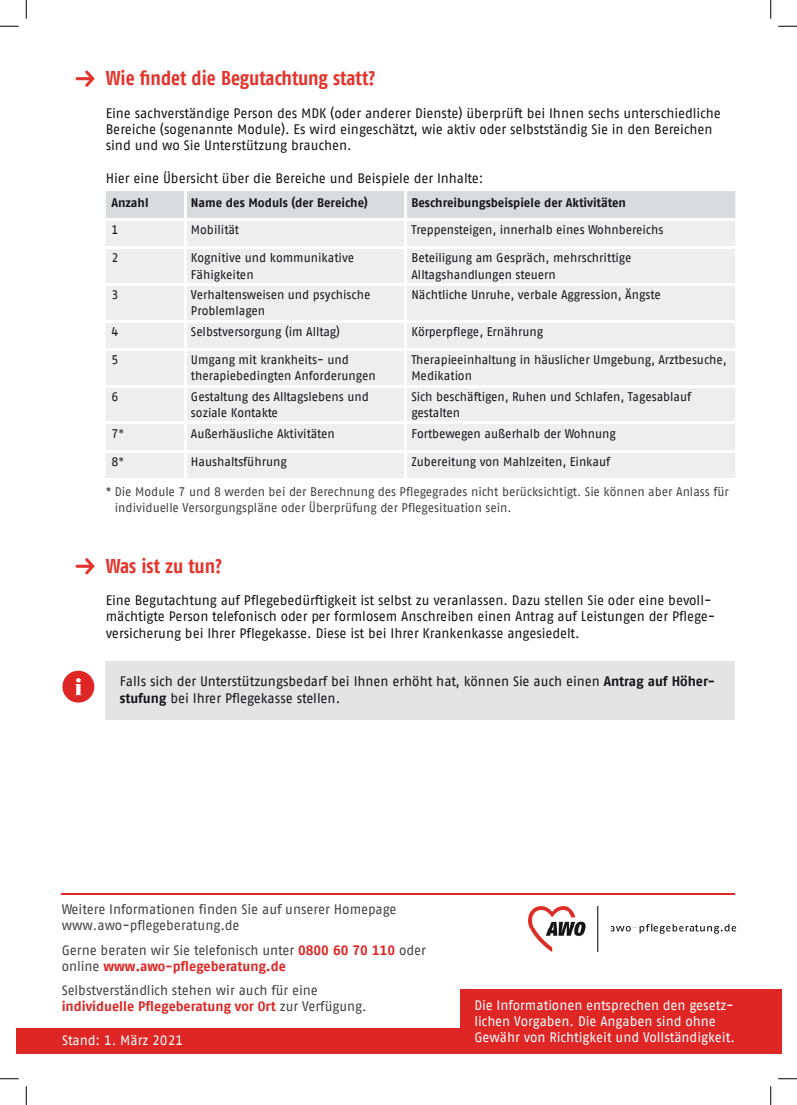
<style>
.page{position:relative;width:797px;height:1105px;background:#fff}
.page>*{position:absolute;margin:0;border:0;box-sizing:border-box;transform-origin:0 0}
.t1{font:700 20px "AWO Fago Cond";letter-spacing:-.005em;color:#e3352d}
.t2{font:13.75px/16.2px "AWO Fago Office";color:#151518}
.t3{font:13.75px/16.2px "AWO Fago Office";color:#434345}
.t4{font:13.75px/16.2px "AWO Fago Office";color:#fff}
.t5{font:12.5px/16.2px "AWO Fago Office";color:#151518}
.t6{font:12.5px/16.2px "AWO Fago Office";color:#434345}
.t7{font:700 12.5px "AWO Fago Office";color:#151518}
.s1{color:#434345}
.s2{font-weight:700}
.s3{font-weight:700;color:#de2725}
</style>
<div class="page">
<img style="left:528px;top:906px;width:208px;height:46px">
<hr style="left:62px;top:893px;width:673px;height:2px;background:#de2725">
<div style="left:460px;top:989px;width:321px;height:49px;background:#de2725"></div>
<div style="left:106px;top:661px;width:629px;height:58px;background:#e4e4e5"></div>
<div style="left:106px;top:191px;width:629px;height:27px;background:#dadbdc"></div>
<div style="left:106px;top:221px;width:629px;height:257px;background:#eeeeef"></div>
<hr style="left:185px;top:247px;width:220px;height:2px;background:#fff">
<hr style="left:405px;top:247px;width:330px;height:2px;background:#fff">
<hr style="left:106px;top:283px;width:79px;height:3px;background:#fff">
<hr style="left:185px;top:283px;width:220px;height:3px;background:#fff">
<hr style="left:106px;top:320px;width:79px;height:2px;background:#fff">
<hr style="left:185px;top:320px;width:220px;height:2px;background:#fff">
<hr style="left:106px;top:348px;width:79px;height:3px;background:#fff">
<hr style="left:185px;top:348px;width:220px;height:3px;background:#fff">
<hr style="left:106px;top:385px;width:79px;height:2px;background:#fff">
<hr style="left:185px;top:385px;width:220px;height:2px;background:#fff">
<hr style="left:106px;top:422px;width:79px;height:2px;background:#fff">
<hr style="left:185px;top:422px;width:220px;height:2px;background:#fff">
<hr style="left:405px;top:422px;width:330px;height:2px;background:#fff">
<hr style="left:106px;top:450px;width:79px;height:2px;background:#fff">
<hr style="left:185px;top:450px;width:220px;height:2px;background:#fff">
<hr style="left:405px;top:450px;width:330px;height:2px;background:#fff">
<hr style="left:106px;top:247px;width:79px;height:2px;background:#fff">
<hr style="left:405px;top:283px;width:330px;height:3px;background:#fff">
<hr style="left:405px;top:320px;width:330px;height:2px;background:#fff">
<hr style="left:405px;top:348px;width:330px;height:3px;background:#fff">
<hr style="left:405px;top:385px;width:330px;height:2px;background:#fff">
<hr style="left:184px;top:221px;width:2px;height:26px;background:#fff">
<hr style="left:404px;top:221px;width:3px;height:26px;background:#fff">
<hr style="left:184px;top:249px;width:2px;height:34px;background:#fff">
<hr style="left:404px;top:249px;width:3px;height:34px;background:#fff">
<hr style="left:184px;top:286px;width:2px;height:34px;background:#fff">
<hr style="left:404px;top:286px;width:3px;height:34px;background:#fff">
<hr style="left:184px;top:322px;width:2px;height:26px;background:#fff">
<hr style="left:404px;top:322px;width:3px;height:26px;background:#fff">
<hr style="left:184px;top:351px;width:2px;height:34px;background:#fff">
<hr style="left:404px;top:351px;width:3px;height:34px;background:#fff">
<hr style="left:184px;top:387px;width:2px;height:35px;background:#fff">
<hr style="left:404px;top:387px;width:3px;height:35px;background:#fff">
<hr style="left:184px;top:424px;width:2px;height:26px;background:#fff">
<hr style="left:404px;top:424px;width:3px;height:26px;background:#fff">
<hr style="left:184px;top:452px;width:2px;height:26px;background:#fff">
<hr style="left:404px;top:452px;width:3px;height:26px;background:#fff">
<hr style="left:184px;top:191px;width:2px;height:27px;background:#fff">
<hr style="left:404px;top:191px;width:3px;height:27px;background:#fff">
<svg style="left:75px;top:70px;width:20px;height:17px"></svg>
<svg style="left:75px;top:558px;width:20px;height:16px"></svg>
<div style="left:62px;top:671px;width:32px;height:32px;background:#de2725;border-radius:50%"></div>
<svg style="left:75px;top:678px;width:7px;height:17px"></svg>
<div style="left:16px;top:1028px;width:765px;height:26px;background:#de2725"></div>
<svg style="left:0;top:25px;width:19px;height:2px"></svg>
<svg style="left:778px;top:25px;width:19px;height:2px"></svg>
<svg style="left:0;top:1078px;width:19px;height:1px"></svg>
<svg style="left:778px;top:1078px;width:19px;height:1px"></svg>
<svg style="left:25px;top:0;width:2px;height:19px"></svg>
<svg style="left:25px;top:1086px;width:2px;height:19px"></svg>
<svg style="left:770px;top:0;width:1px;height:19px"></svg>
<svg style="left:770px;top:1086px;width:1px;height:19px"></svg>
<h1 class="t1" style="left:106px;top:66px;width:271px">Wie findet die Begutachtung statt?</h1>
<p class="t2" style="left:106px;top:104px;width:616px">Eine sachverständige Person des MDK (oder anderer Dienste) überprüft bei Ihnen sechs unterschiedliche<br>Bereiche (sogenannte Module). Es wird eingeschätzt, wie aktiv oder selbstständig Sie in den Bereichen sind und wo Sie Unterstützung brauchen.</p>
<p class="t2" style="left:106px;top:169px;width:379px">Hier eine Übersicht über die Bereiche und Beispiele der Inhalte:</p>
<p class="t7" style="left:111px;top:195px;width:39px">Anzahl</p>
<p class="t7" style="left:191px;top:195px;width:178px">Name des Moduls (der Bereiche)</p>
<p class="t7" style="left:411px;top:195px;width:216px">Beschreibungsbeispiele der Aktivitäten</p>
<p class="t5" style="left:111px;top:221px;width:9px">1</p>
<p class="t5" style="left:191px;top:221px;width:50px">Mobilität</p>
<p class="t5" style="left:411px;top:221px;width:253px">Treppensteigen, innerhalb eines Wohnbereichs</p>
<p class="t5" style="left:111px;top:250px;width:9px">2</p>
<p class="t5" style="left:191px;top:250px;width:165px">Kognitive und kommunikative<br>Fähigkeiten</p>
<p class="t5" style="left:411px;top:250px;width:221px">Beteiligung am Gespräch, mehrschrittige<br>Alltagshandlungen steuern</p>
<p class="t5" style="left:111px;top:286px;width:9px">3</p>
<p class="t5" style="left:191px;top:286px;width:181px">Verhaltensweisen und psychische<br>Problemlagen</p>
<p class="t5" style="left:411px;top:286px;width:251px">Nächtliche Unruhe, verbale Aggression, Ängste</p>
<p class="t5" style="left:111px;top:323px;width:9px">4</p>
<p class="t5" style="left:191px;top:323px;width:151px">Selbstversorgung (im Alltag)</p>
<p class="t5" style="left:411px;top:323px;width:133px">Körperpflege, Ernährung</p>
<p class="t5" style="left:111px;top:351px;width:9px">5</p>
<p class="t5" style="left:191px;top:351px;width:186px">Umgang mit krankheits- und therapiebedingten Anforderungen</p>
<p class="t5" style="left:411px;top:351px;width:317px">Therapieeinhaltung in häuslicher Umgebung, Arztbesuche,<br>Medikation</p>
<p class="t5" style="left:111px;top:388px;width:9px">6</p>
<p class="t5" style="left:191px;top:388px;width:179px">Gestaltung des Alltagslebens und soziale Kontakte</p>
<p class="t5" style="left:411px;top:388px;width:281px">Sich beschäftigen, Ruhen und Schlafen, Tagesablauf gestalten</p>
<p class="t5" style="left:111px;top:425px;width:14px">7<span class="s1">*</span></p>
<p class="t5" style="left:191px;top:425px;width:145px">Außerhäusliche Aktivitäten</p>
<p class="t5" style="left:411px;top:425px;width:206px">Fortbewegen außerhalb der Wohnung</p>
<p class="t5" style="left:111px;top:453px;width:14px">8<span class="s1">*</span></p>
<p class="t5" style="left:191px;top:453px;width:97px">Haushaltsführung</p>
<p class="t5" style="left:411px;top:453px;width:200px">Zubereitung von Mahlzeiten, Einkauf</p>
<p class="t6" style="left:115px;top:483px;width:615px;text-indent:-9px">* Die Module 7 und 8 werden bei der Berechnung des Pflegegrades nicht berücksichtigt. Sie können aber Anlass für individuelle Versorgungspläne oder Überprüfung der Pflegesituation sein.</p>
<h1 class="t1" style="left:106px;top:554px;width:118px">Was ist zu tun?</h1>
<p class="t2" style="left:106px;top:592px;width:611px">Eine Begutachtung auf Pflegebedürftigkeit ist selbst zu veranlassen. Dazu stellen Sie oder eine bevoll&shy;mächtigte Person telefonisch oder per formlosem Anschreiben einen Antrag auf Leistungen der Pflege&shy;versicherung bei Ihrer Pflegekasse. Diese ist bei Ihrer Krankenkasse angesiedelt.</p>
<p class="t2" style="left:120px;top:673px;width:596px">Falls sich der Unterstützungsbedarf bei Ihnen erhöht hat, können Sie auch einen <span class="s2">Antrag auf Höher&shy;stufung</span> bei Ihrer Pflegekasse stellen.</p>
<p class="t3" style="left:62px;top:901px;width:336px">Weitere Informationen finden Sie auf unserer Homepage www.awo-pflegeberatung.de</p>
<p class="t3" style="left:62px;top:941px;width:366px">Gerne beraten wir Sie telefonisch unter <span class="s3">0800 60 70 110</span> oder online <span class="s3">www.awo-pflegeberatung.de</span></p>
<p class="t3" style="left:62px;top:982px;width:306px">Selbstverständlich stehen wir auch für eine <span class="s3">individuelle Pflegeberatung vor Ort</span> zur Verfügung.</p>
<p class="t4" style="left:62px;top:1031px;width:123px">Stand: 1. März 2021</p>
<p class="t4" style="left:474px;top:997px;width:262px">Die Informationen entsprechen den gesetz&shy;lichen Vorgaben. Die Angaben sind ohne<br>Gewähr von Richtigkeit und Vollständigkeit.</p>
</div>
